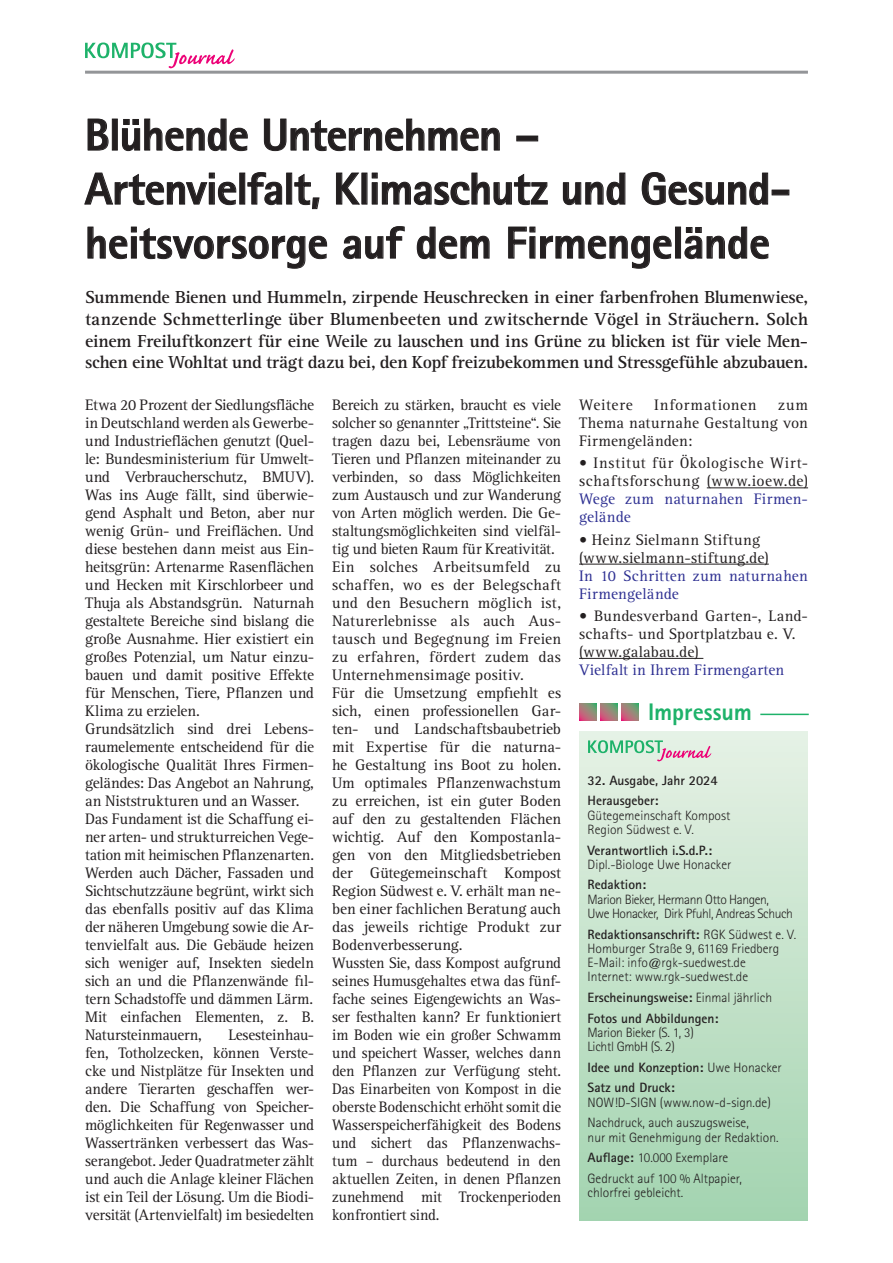
<style>
.page{position:relative;width:893px;height:1263px;background:#fff}
.page>*{position:absolute;margin:0;border:0;box-sizing:border-box;transform-origin:0 0}
.t1{font:800 45px/54px "Rotis Sans Serif Std";letter-spacing:-.015em;color:#231f20}
.t2{font:800 24px "Rotis Sans Serif Std";letter-spacing:-.005em;color:#1eb26a}
.t3{font:700 18px/21.6px "Rotis Serif Std";letter-spacing:-.015em;color:#231f20;text-align:justify}
.t4{font:15.75px/18px "Rotis Serif Std";letter-spacing:-.005em;color:#231f20}
.t5{font:15.75px/18px "Rotis Serif Std";letter-spacing:.015em;color:#2e3092}
.t6{font:15.75px/18px "Rotis Serif Std";letter-spacing:.045em;color:#231f20}
.t7{font:15.75px/18px "Rotis Serif Std";letter-spacing:.025em;color:#231f20}
.t8{font:15.75px "Rotis Serif Std";letter-spacing:.035em;color:#231f20}
.t9{font:15.75px "Rotis Serif Std";letter-spacing:.04em;color:#231f20}
.t10{font:300 13.5px/14.2px "Rotis Sans Serif Std";color:#231f20}
.t11{font:700 13.5px/20.7px "Rotis Sans Serif Std";color:#231f20}
.t12{font:300 13.5px/14.2px "Rotis Sans Serif Std";letter-spacing:-.03em;color:#231f20}
.t13{font:300 13.5px/14.2px "Rotis Sans Serif Std";letter-spacing:-.02em;color:#231f20}
.s1{font-weight:700}
.s2{font-weight:300}
</style>
<div class="page">
<svg style="left:85px;top:43px;width:150px;height:25px"></svg>
<hr style="left:85px;top:71px;width:723px;height:3px;background:#939598">
<div style="left:579px;top:731px;width:229px;height:489px;background:linear-gradient(to bottom,#e6f1e5,#a3d3b0)"></div>
<svg style="left:580px;top:703px;width:17px;height:17px"></svg>
<svg style="left:600px;top:703px;width:17px;height:17px"></svg>
<svg style="left:622px;top:703px;width:17px;height:17px"></svg>
<hr style="left:760px;top:714px;width:49px;height:1px;background:#1eb26a">
<svg style="left:588px;top:740px;width:123px;height:21px"></svg>
<svg style="left:88px;top:119px;width:20px;height:31px"></svg>
<div style="left:112px;top:119px;width:6px;height:31px;border:1px solid #231f20"></div>
<svg style="left:122px;top:119px;width:126px;height:32px"></svg>
<svg style="left:264px;top:119px;width:236px;height:32px"></svg>
<svg style="left:84px;top:173px;width:152px;height:32px"></svg>
<svg style="left:248px;top:172px;width:34px;height:33px"></svg>
<div style="left:287px;top:173px;width:5px;height:31px;border:1px solid #231f20"></div>
<svg style="left:294px;top:174px;width:25px;height:35px"></svg>
<svg style="left:336px;top:173px;width:24px;height:31px"></svg>
<svg style="left:372px;top:173px;width:176px;height:32px"></svg>
<svg style="left:563px;top:173px;width:62px;height:32px"></svg>
<svg style="left:642px;top:172px;width:126px;height:33px"></svg>
<svg style="left:88px;top:227px;width:239px;height:42px"></svg>
<svg style="left:343px;top:226px;width:62px;height:33px"></svg>
<svg style="left:417px;top:227px;width:72px;height:32px"></svg>
<svg style="left:508px;top:227px;width:163px;height:42px"></svg>
<div style="left:675px;top:227px;width:6px;height:31px;border:1px solid #231f20"></div>
<svg style="left:685px;top:227px;width:84px;height:32px"></svg>
<hr style="left:707px;top:487px;width:101px;height:1px;background:#231f20">
<hr style="left:579px;top:564px;width:190px;height:1px;background:#231f20">
<hr style="left:579px;top:658px;width:124px;height:1px;background:#231f20">
<h1 class="t1" style="left:85px;top:107px;width:707px">Blühende Unternehmen –<br>Artenvielfalt, Klimaschutz und Gesund&shy;heitsvorsorge auf dem Firmengelände</h1>
<p class="t3" style="left:85px;top:287px;width:725px">Summende Bienen und Hummeln, zirpende Heuschrecken in einer farbenfrohen Blumenwiese, tanzende Schmetterlinge über Blumenbeeten und zwitschernde Vögel in Sträuchern. Solch einem Freiluftkonzert für eine Weile zu lauschen und ins Grüne zu blicken ist für viele Men&shy;schen eine Wohltat und trägt dazu bei, den Kopf freizubekommen und Stressgefühle abzubauen.</p>
<p class="t4" style="left:85px;top:396px;width:231px">Etwa 20 Prozent der Siedlungsfläche in Deutschland werden als Gewerbe&shy;und Industrieflächen genutzt (Quel&shy;le: Bundesministerium für Umwelt&shy;und Verbraucherschutz, BMUV).<br>Was ins Auge fällt, sind überwie&shy;gend Asphalt und Beton, aber nur wenig Grün- und Freiflächen. Und diese bestehen dann meist aus Ein&shy;heitsgrün: Artenarme Rasenflächen und Hecken mit Kirschlorbeer und Thuja als Abstandsgrün. Naturnah gestaltete Bereiche sind bislang die große Ausnahme. Hier existiert ein großes Potenzial, um Natur einzu&shy;bauen und damit positive Effekte für Menschen, Tiere, Pflanzen und Klima zu erzielen.<br>Grundsätzlich sind drei Lebens&shy;raumelemente entscheidend für die ökologische Qualität Ihres Firmen&shy;geländes: Das Angebot an Nahrung, an Niststrukturen und an Wasser.<br>Das Fundament ist die Schaffung ei&shy;ner arten- und strukturreichen Vege&shy;tation mit heimischen Pflanzenarten.<br>Werden auch Dächer, Fassaden und Sichtschutzzäune begrünt, wirkt sich das ebenfalls positiv auf das Klima der näheren Umgebung sowie die Ar&shy;tenvielfalt aus. Die Gebäude heizen sich weniger auf, Insekten siedeln sich an und die Pflanzenwände fil&shy;tern Schadstoffe und dämmen Lärm.<br>Mit einfachen Elementen, z. B.<br>Natursteinmauern,</p>
<p class="t4" style="left:85px;top:1026px;width:230px;text-align:justify;text-indent:143px">Lesesteinhau&shy;fen, Totholzecken, können Verste&shy;cke und Nistplätze für Insekten und andere Tierarten geschaffen wer&shy;den. Die Schaffung von Speicher&shy;möglichkeiten für Regenwasser und Wassertränken verbessert das Was&shy;serangebot. Jeder Quadratmeter zählt und auch die Anlage kleiner Flächen ist ein Teil der Lösung. Um die Biodi&shy;versität (Artenvielfalt) im besiedelten</p>
<p class="t4" style="left:332px;top:396px;width:230px">Bereich zu stärken, braucht es viele solcher so genannter „Trittsteine“. Sie tragen dazu bei, Lebensräume von<br>Tieren und Pflanzen miteinander zu verbinden, so dass Möglichkeiten zum Austausch und zur Wanderung von Arten möglich werden. Die Ge&shy;staltungsmöglichkeiten sind vielfäl&shy;tig und bieten Raum für Kreativität.<br>Ein solches Arbeitsumfeld zu schaffen, wo es der Belegschaft und den Besuchern möglich ist,<br>Naturerlebnisse als auch Aus&shy;tausch und Begegnung im Freien zu erfahren, fördert zudem das<br>Unternehmensimage positiv.<br>Für die Umsetzung empfiehlt es sich, einen professionellen Gar&shy;ten- und Landschaftsbaubetrieb mit Expertise für die naturna&shy;he Gestaltung ins Boot zu holen.<br>Um optimales Pflanzenwachstum zu erreichen, ist ein guter Boden auf den zu gestaltenden Flächen wichtig. Auf den Kompostanla&shy;gen von den Mitgliedsbetrieben der Gütegemeinschaft Kompost<br>Region Südwest e. V. erhält man ne&shy;ben einer fachlichen Beratung auch das jeweils richtige Produkt zur<br>Bodenverbesserung.<br>Wussten Sie, dass Kompost aufgrund seines Humusgehaltes etwa das fünf&shy;fache seines Eigengewichts an Was&shy;ser festhalten kann? Er funktioniert im Boden wie ein großer Schwamm und speichert Wasser, welches dann den Pflanzen zur Verfügung steht.<br>Das Einarbeiten von Kompost in die oberste Bodenschicht erhöht somit die<br>Wasserspeicherfähigkeit des Bodens und sichert das Pflanzenwachs&shy;tum – durchaus bedeutend in den aktuellen Zeiten, in denen Pflanzen zunehmend mit Trockenperioden konfrontiert sind.</p>
<p class="t9" style="left:579px;top:396px;width:55px">Weitere</p>
<p class="t8" style="left:654px;top:396px;width:104px">Informationen</p>
<p class="t4" style="left:579px;top:396px;width:230px;text-align:justify;text-indent:199px">zum Thema naturnahe Gestaltung von Firmengeländen:</p>
<p class="t6" style="left:579px;top:454px;width:230px">• Institut für Ökologische Wirt&shy;schaftsforschung (www.ioew.de)</p>
<p class="t5" style="left:579px;top:490px;width:230px">Wege zum naturnahen Firmen&shy;gelände</p>
<p class="t7" style="left:579px;top:531px;width:191px">• Heinz Sielmann Stiftung (www.sielmann-stiftung.de)</p>
<p class="t5" style="left:579px;top:567px;width:230px">In 10 Schritten zum naturnahen<br>Firmengelände</p>
<p class="t4" style="left:579px;top:607px;width:230px">• Bundesverband Garten-, Land&shy;schafts- und Sportplatzbau e. V. (www.galabau.de)</p>
<p class="t5" style="left:579px;top:661px;width:207px">Vielfalt in Ihrem Firmengarten</p>
<h2 class="t2" style="left:648px;top:697px;width:105px">Impressum</h2>
<p class="t11" style="left:588px;top:770px;width:131px">32. Ausgabe, Jahr 2024<br>Herausgeber:</p>
<p class="t10" style="left:588px;top:808px;width:144px">Gütegemeinschaft Kompost<br>Region Südwest e. V.</p>
<p class="t11" style="left:588px;top:839px;width:126px">Verantwortlich i.S.d.P.:</p>
<p class="t10" style="left:588px;top:857px;width:145px">Dipl.-Biologe Uwe Honacker</p>
<p class="t11" style="left:588px;top:874px;width:60px">Redaktion:</p>
<p class="t12" style="left:588px;top:892px;width:207px">Marion Bieker, Hermann Otto Hangen,<br>Uwe Honacker, Dirk Pfuhl, Andreas Schuch</p>
<p class="t10" style="left:588px;top:927px;width:210px"><span class="s1">Redaktionsanschrift:</span> RGK Südwest e. V.<br>Homburger Straße 9, 61169 Friedberg E-Mail: info@rgk-suedwest.de<br>Internet: www.rgk-suedwest.de</p>
<p class="t11" style="left:588px;top:987px;width:186px">Erscheinungsweise: <span class="s2">Einmal jährlich<br></span>Fotos und Abbildungen:</p>
<p class="t13" style="left:588px;top:1025px;width:108px">Marion Bieker (S. 1, 3)<br>Lichtl GmbH (S. 2)</p>
<p class="t11" style="left:588px;top:1057px;width:196px">Idee und Konzeption: <span class="s2">Uwe Honacker<br></span>Satz und Druck:</p>
<p class="t10" style="left:588px;top:1092px;width:185px;line-height:20.7px">NOW!D-SIGN (www.now-d-sign.de)<br>Nachdruck, auch auszugsweise,</p>
<p class="t10" style="left:588px;top:1127px;width:192px;line-height:20.7px">nur mit Genehmigung der Redaktion.<br><span class="s1">Auflage:</span> 10.000 Exemplare<br>Gedruckt auf 100 % Altpapier,</p>
<p class="t10" style="left:588px;top:1185px;width:97px">chlorfrei gebleicht.</p>
</div>
